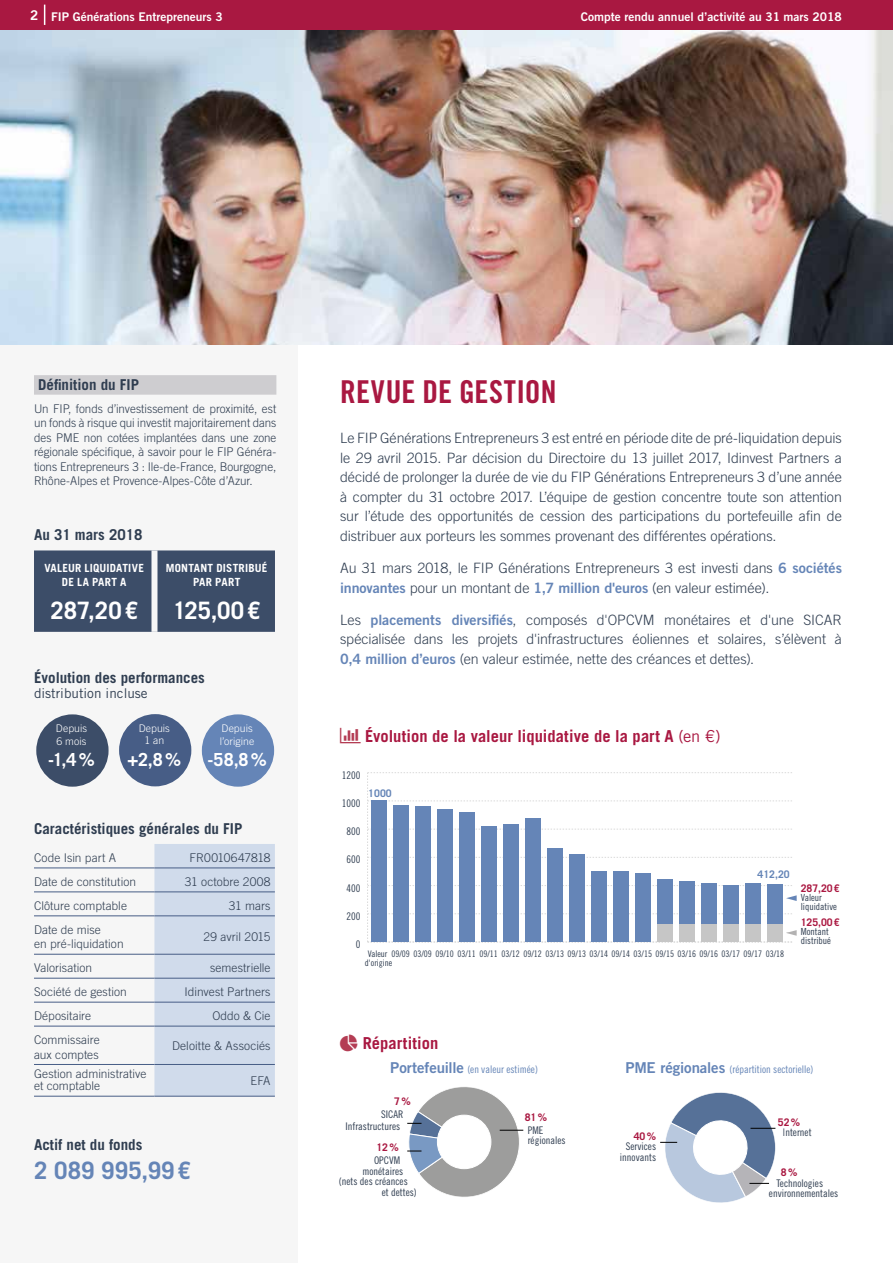
<style>
.page{position:relative;width:893px;height:1263px;background:#fff}
.page>*{position:absolute;margin:0;border:0;box-sizing:border-box;transform-origin:0 0}
.t1{font:31.5px "Trade Gothic LT Bold Cond Twenty";letter-spacing:.01em;color:#a91841}
.t2{font:700 24px "Trade Gothic LT";color:#fff}
.t3{font:700 24px "Trade Gothic LT";letter-spacing:.01em;color:#6585b7}
.t4{font:700 18px "Trade Gothic LT";color:#fff}
.t5{font:700 16.5px "Trade Gothic LT";letter-spacing:.005em;color:#a91841}
.t6{font:700 15px "Trade Gothic LT";color:#2f3d50}
.t7{font:300 14.25px/19.5px "Trade Gothic LT";letter-spacing:-.005em;color:#2f3d50;text-align:justify}
.t8{font:13.5px "Trade Gothic LT";color:#2f3d50}
.t9{font:300 12px/14.4px "Trade Gothic LT";letter-spacing:.005em;color:#2f3d50}
.t10{font:12px "Trade Gothic LT Bold Two";color:#fff}
.t11{font:700 11.25px/13.5px "Trade Gothic LT";letter-spacing:.015em;color:#fff;text-align:center}
.t12{font:10.5px/10.5px "Trade Gothic LT Cond Eighteen";color:#2f3d50}
.t13{font:10.5px "Trade Gothic LT Cond Eighteen";color:#6585b7}
.t14{font:300 10.5px/12.6px "Trade Gothic LT";letter-spacing:.005em;color:#fff}
.t15{font:700 10.5px "Trade Gothic LT";color:#a91841}
.t16{font:700 10.5px "Trade Gothic LT";color:#aa1841}
.t17{font:700 10.5px "Trade Gothic LT";color:#6585b7}
.t18{font:9.75px/9px "Trade Gothic LT Cond Eighteen";color:#2f3d50}
.t19{font:9px/9px "Trade Gothic LT Cond Eighteen";color:#2f3d50}
.s1{font-size:13.5px}
.s2{font-family:"Trade Gothic LT Bold Two";font-weight:400;color:#6585b7}
.s3{font-weight:400}
.s4{font-family:"Trade Gothic LT Bold Two";font-size:15px}
.s5{font-family:"Trade Gothic LT";font-weight:300}
</style>
<div class="page">
<div style="left:0;top:0;width:893px;height:31px;background:#a91841"></div>
<svg style="left:44px;top:5px;width:1px;height:20px"></svg>
<div style="left:0;top:344px;width:298px;height:919px;background:#f6f6f6"></div>
<svg style="left:367px;top:772px;width:430px;height:171px"></svg>
<svg style="left:660px;top:1092px;width:115px;height:111px"></svg>
<svg style="left:407px;top:1087px;width:116px;height:110px"></svg>
<img style="left:0;top:31px;width:893px;height:313px">
<div style="left:34px;top:375px;width:242px;height:20px;background:#cecdd0"></div>
<div style="left:34px;top:550px;width:241px;height:82px;background:#3c4d68"></div>
<div style="left:151px;top:550px;width:6px;height:82px;background:#f6f6f6"></div>
<div style="left:36px;top:714px;width:73px;height:73px;background:#3c4d68;border-radius:50%"></div>
<div style="left:119px;top:714px;width:72px;height:72px;background:#475d86;border-radius:50%"></div>
<div style="left:202px;top:714px;width:72px;height:73px;background:#6585b7;border-radius:50%"></div>
<div style="left:154px;top:844px;width:121px;height:252px;background:#d0dbeb"></div>
<hr style="left:34px;top:867px;width:120px;height:1px;background:#475d86">
<hr style="left:154px;top:867px;width:121px;height:1px;background:#475d86">
<hr style="left:34px;top:891px;width:120px;height:1px;background:#475d86">
<hr style="left:154px;top:891px;width:121px;height:1px;background:#475d86">
<hr style="left:34px;top:915px;width:120px;height:1px;background:#475d86">
<hr style="left:154px;top:915px;width:121px;height:1px;background:#475d86">
<hr style="left:34px;top:954px;width:120px;height:1px;background:#475d86">
<hr style="left:154px;top:954px;width:121px;height:1px;background:#475d86">
<hr style="left:34px;top:978px;width:120px;height:1px;background:#475d86">
<hr style="left:154px;top:978px;width:121px;height:1px;background:#475d86">
<hr style="left:34px;top:1002px;width:120px;height:1px;background:#475d86">
<hr style="left:154px;top:1002px;width:121px;height:1px;background:#475d86">
<hr style="left:34px;top:1026px;width:120px;height:1px;background:#475d86">
<hr style="left:154px;top:1026px;width:121px;height:1px;background:#475d86">
<hr style="left:34px;top:1064px;width:120px;height:1px;background:#475d86">
<hr style="left:154px;top:1064px;width:121px;height:1px;background:#475d86">
<hr style="left:34px;top:1096px;width:120px;height:1px;background:#475d86">
<hr style="left:154px;top:1096px;width:121px;height:1px;background:#475d86">
<p class="t10" style="left:30px;top:9px;width:194px"><span class="s1">2</span> FIP Générations Entrepreneurs 3</p>
<p class="t10" style="left:581px;top:9px;width:262px">Compte rendu annuel d’activité au 31 mars 2018</p>
<p class="t6" style="left:38px;top:375px;width:102px">Définition du FIP</p>
<p class="t9" style="left:34px;top:401px;width:244px;text-align:justify">Un FIP, fonds d’investissement de proximité, est un fonds à risque qui investit majoritairement dans des PME non cotées implantées dans une zone régionale spécifique, à savoir pour le FIP Généra&shy;tions Entrepreneurs 3 : Ile-de-France, Bourgogne, Rhône-Alpes et Provence-Alpes-Côte d’Azur.</p>
<p class="t6" style="left:34px;top:526px;width:110px">Au 31 mars 2018</p>
<p class="t11" style="left:45px;top:561px;width:101px">VALEUR LIQUIDATIVE<br>DE LA PART A</p>
<h2 class="t2" style="left:50px;top:595px;width:89px">287,20€</h2>
<p class="t11" style="left:166px;top:560px;width:103px;line-height:14.4px">MONTANT DISTRIBUÉ<br>PAR PART</p>
<h2 class="t2" style="left:173px;top:596px;width:89px">125,00€</h2>
<p class="t6" style="left:34px;top:669px;width:172px">Évolution des performances</p>
<p class="t8" style="left:34px;top:685px;width:115px">distribution incluse</p>
<p class="t14" style="left:56px;top:722px;width:33px">Depuis<br>6 mois</p>
<p class="t4" style="left:48px;top:749px;width:48px">-1,4 %</p>
<p class="t14" style="left:139px;top:722px;width:33px;text-align:center">Depuis<br>1 an</p>
<p class="t4" style="left:128px;top:748px;width:55px">+2,8%</p>
<p class="t14" style="left:220px;top:722px;width:36px">Depuis l’origine</p>
<p class="t4" style="left:207px;top:749px;width:61px">-58,8%</p>
<p class="t6" style="left:34px;top:819px;width:210px">Caractéristiques générales du FIP</p>
<p class="t9" style="left:34px;top:850px;width:84px">Code Isin part A</p>
<p class="t9" style="left:190px;top:850px;width:83px">FR0010647818</p>
<p class="t9" style="left:34px;top:874px;width:104px">Date de constitution</p>
<p class="t9" style="left:185px;top:874px;width:87px">31 octobre 2008</p>
<p class="t9" style="left:34px;top:898px;width:94px">Clôture comptable</p>
<p class="t9" style="left:229px;top:898px;width:43px">31 mars</p>
<p class="t9" style="left:34px;top:922px;width:91px">Date de mise<br>en pré-liquidation</p>
<p class="t9" style="left:204px;top:929px;width:69px">29 avril 2015</p>
<p class="t9" style="left:34px;top:960px;width:60px">Valorisation</p>
<p class="t9" style="left:210px;top:960px;width:62px">semestrielle</p>
<p class="t9" style="left:34px;top:984px;width:94px">Société de gestion</p>
<p class="t9" style="left:185px;top:984px;width:88px">Idinvest Partners</p>
<p class="t9" style="left:34px;top:1008px;width:59px">Dépositaire</p>
<p class="t9" style="left:212px;top:1008px;width:60px">Oddo &amp; Cie</p>
<p class="t9" style="left:34px;top:1032px;width:67px">Commissaire aux comptes</p>
<p class="t9" style="left:172px;top:1038px;width:100px">Deloitte &amp; Associés</p>
<p class="t9" style="left:34px;top:1068px;width:114px;line-height:12px">Gestion administrative et comptable</p>
<p class="t9" style="left:251px;top:1073px;width:22px">EFA</p>
<p class="t6" style="left:34px;top:1135px;width:110px">Actif net du fonds</p>
<h2 class="t3" style="left:34px;top:1155px;width:158px">2 089 995,99€</h2>
<h1 class="t1" style="left:340px;top:372px;width:218px">REVUE DE GESTION</h1>
<p class="t7" style="left:340px;top:428px;width:503px">Le FIP Générations Entrepreneurs 3 est entré en période dite de pré-liquidation depuis le 29 avril 2015. Par décision du Directoire du 13 juillet 2017, Idinvest Partners a décidé de prolonger la durée de vie du FIP Générations Entrepreneurs 3 d’une année à compter du 31 octobre 2017. L’équipe de gestion concentre toute son attention sur l’étude des opportunités de cession des participations du portefeuille afin de distribuer aux porteurs les sommes provenant des différentes opérations.</p>
<p class="t7" style="left:340px;top:558px;width:503px">Au 31 mars 2018, le FIP Générations Entrepreneurs 3 est investi dans <span class="s2">6 sociétés innovantes</span> pour un montant de <span class="s2">1,7 million d'euros</span> (en valeur estimée).</p>
<p class="t7" style="left:340px;top:610px;width:503px">Les <span class="s2">placements diversifiés</span>, composés d'OPCVM monétaires et d'une SICAR spécialisée dans les projets d'infrastructures éoliennes et solaires, s’élèvent à <span class="s2">0,4 million d’euros</span> (en valeur estimée, nette des créances et dettes).</p>
<p class="t5" style="left:365px;top:726px;width:357px">Évolution de la valeur liquidative de la part A <span class="s3">(en €)</span></p>
<p class="t12" style="left:342px;top:769px;width:20px">1200</p>
<p class="t12" style="left:342px;top:798px;width:20px">1000</p>
<p class="t12" style="left:346px;top:826px;width:15px">800</p>
<p class="t12" style="left:346px;top:854px;width:15px">600</p>
<p class="t12" style="left:346px;top:882px;width:15px">400</p>
<p class="t12" style="left:346px;top:911px;width:15px">200</p>
<p class="t17" style="left:368px;top:786px;width:25px">1000</p>
<p class="t17" style="left:758px;top:868px;width:34px">412,20</p>
<p class="t12" style="left:356px;top:939px;width:6px">0</p>
<p class="t19" style="left:365px;top:949px;width:421px;text-indent:3px">Valeur 09/09 03/09 09/10 03/11 09/11 03/12 09/12 03/13 09/13 03/14 09/14 03/15 09/15 03/16 09/16 03/17 09/17 03/18 d'origine</p>
<p class="t16" style="left:801px;top:881px;width:40px">287,20€</p>
<p class="t18" style="left:801px;top:893px;width:38px">Valeur liquidative</p>
<p class="t16" style="left:801px;top:916px;width:40px">125,00€</p>
<p class="t18" style="left:801px;top:927px;width:32px">Montant distribué</p>
<p class="t5" style="left:363px;top:1033px;width:77px">Répartition</p>
<p class="t13" style="left:390px;top:1063px;width:149px"><span class="s4">Portefeuille</span> (en valeur estimée)</p>
<p class="t15" style="left:394px;top:1095px;width:18px">7%</p>
<p class="t12" style="left:345px;top:1107px;width:59px;line-height:12.6px;text-align:right">SICAR<br>Infrastructures</p>
<p class="t15" style="left:376px;top:1141px;width:24px">12%</p>
<p class="t12" style="left:374px;top:1155px;width:28px">OPCVM</p>
<p class="t12" style="left:362px;top:1165px;width:42px">monétaires</p>
<p class="t12" style="left:339px;top:1176px;width:70px">(nets des créances</p>
<p class="t12" style="left:382px;top:1186px;width:37px">et dettes)</p>
<p class="t15" style="left:525px;top:1111px;width:24px">81%</p>
<p class="t12" style="left:528px;top:1124px;width:39px">PME régionales</p>
<p class="t13" style="left:625px;top:1063px;width:190px"><span class="s4">PME régionales</span> (répartition sectorielle)</p>
<p class="t15" style="left:634px;top:1130px;width:24px">40%</p>
<p class="t12" style="left:620px;top:1141px;width:38px;text-align:center">Services innovants</p>
<p class="t15" style="left:778px;top:1115px;width:24px">52%</p>
<p class="t12" style="left:782px;top:1127px;width:31px"><span class="s5">I</span>nternet</p>
<p class="t15" style="left:781px;top:1166px;width:18px">8%</p>
<p class="t12" style="left:769px;top:1178px;width:71px;text-indent:7px">Technologies environnementales</p>
</div>
